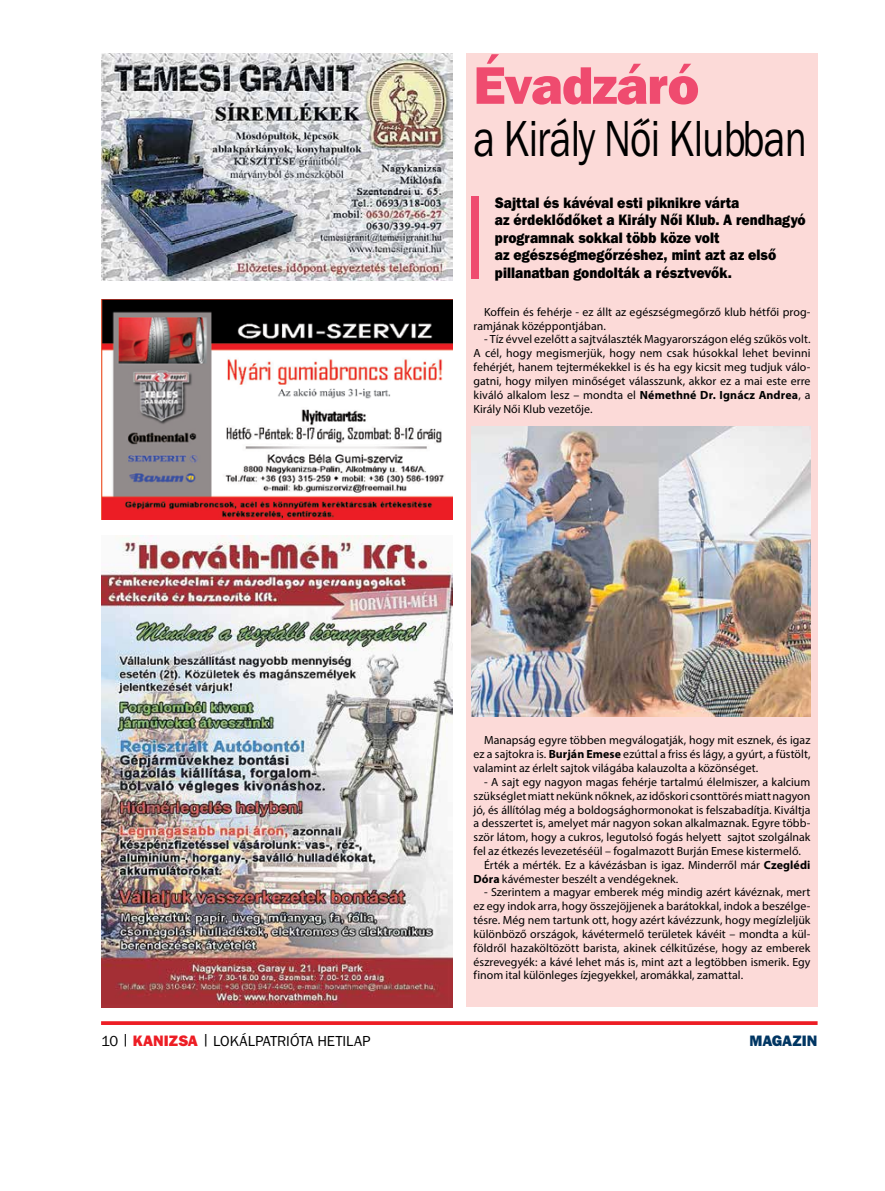
<style>
.page{position:relative;width:885px;height:1191px;background:#fff}
.page>*{position:absolute;margin:0;border:0;box-sizing:border-box;transform-origin:0 0}
.t1{font:52.5px "Franklin Gothic PFL";letter-spacing:-.02em;color:#000;scale:.78 1}
.t2{font:52.5px "Franklin Gothic Hv PFL";letter-spacing:-.02em;color:#ef4b6f}
.t3{font:15px/17.5px "Franklin Gothic Hv PFL";letter-spacing:.005em;color:#000;scale:.9 1}
.t4{font:15px "Franklin Gothic PFL";letter-spacing:-.01em;color:#000}
.t5{font:15px "Franklin Gothic Hv PFL";color:#003663}
.t6{font:11.88px/13.9px "Myriad Pro";letter-spacing:.005em;color:#000;text-align:justify}
.s1{font-weight:700}
.s2{font-family:"Franklin Gothic Hv PFL";color:#ed1d24}
</style>
<div class="page">
<svg style="left:101px;top:1021px;width:716px;height:4px;background:#ee2a31"></svg>
<img style="left:101px;top:535px;width:351px;height:472px">
<img style="left:101px;top:53px;width:351px;height:227px">
<img style="left:101px;top:299px;width:351px;height:220px">
<div style="left:466px;top:53px;width:351px;height:954px;background:#fcdad8"></div>
<div style="left:471px;top:196px;width:7px;height:82px;background:#ef4b6f"></div>
<img style="left:471px;top:426px;width:339px;height:290px">
<h1 class="t2" style="left:473px;top:52px;width:227px">Évadzáró</h1>
<h1 class="t1" style="left:473px;top:109px;width:428px">a Király Női Klubban</h1>
<p class="t3" style="left:494px;top:193px;width:347px">Sajttal és kávéval esti piknikre várta<br>az érdeklődőket a Király Női Klub. A rendhagyó programnak sokkal több köze volt<br>az egészségmegőrzéshez, mint azt az első pillanatban gondolták a résztvevők.</p>
<p class="t6" style="left:473px;top:305px;width:338px;text-indent:11px">Koffein és fehérje - ez állt az egészségmegőrző klub hétfői prog&shy;ramjának középpontjában.</p>
<p class="t6" style="left:473px;top:332px;width:338px;text-indent:11px">- Tíz évvel ezelőtt a sajtválaszték Magyarországon elég szűkös volt.<br>A cél, hogy megismerjük, hogy nem csak húsokkal lehet bevinni fehérjét, hanem tejtermékekkel is és ha egy kicsit meg tudjuk válo&shy;gatni, hogy milyen minőséget válasszunk, akkor ez a mai este erre kiváló alkalom lesz – mondta el <span class="s1">Némethné Dr. Ignácz Andrea</span>, a Király Női Klub vezetője.</p>
<p class="t6" style="left:473px;top:733px;width:338px;text-indent:11px">Manapság egyre többen megválogatják, hogy mit esznek, és igaz ez a sajtokra is. <span class="s1">Burján Emese</span> ezúttal a friss és lágy, a gyúrt, a füstölt, valamint az érlelt sajtok világába kalauzolta a közönséget.</p>
<p class="t6" style="left:484px;top:774px;width:327px">- A sajt egy nagyon magas fehérje tartalmú élelmiszer, a kalcium</p>
<p class="t6" style="left:473px;top:788px;width:338px">szükséglet miatt nekünk nőknek, az időskori csonttörés miatt nagyon</p>
<p class="t6" style="left:473px;top:802px;width:338px">jó, és állítólag még a boldogsághormonokat is felszabadítja. Kiváltja</p>
<p class="t6" style="left:473px;top:816px;width:338px">a desszertet is, amelyet már nagyon sokan alkalmaznak. Egyre több-</p>
<p class="t6" style="left:473px;top:830px;width:338px">ször látom, hogy a cukros, legutolsó fogás helyett sajtot szolgálnak</p>
<p class="t6" style="left:473px;top:844px;width:328px">fel az étkezés levezetéséül – fogalmazott Burján Emese kistermelő.</p>
<p class="t6" style="left:484px;top:857px;width:327px">Érték a mérték. Ez a kávézásban is igaz. Minderről már <span class="s1">Czeglédi</span></p>
<p class="t6" style="left:473px;top:871px;width:206px"><span class="s1">Dóra</span> kávémester beszélt a vendégeknek.</p>
<p class="t6" style="left:473px;top:885px;width:338px;text-indent:11px">- Szerintem a magyar emberek még mindig azért kávéznak, mert ez egy indok arra, hogy összejöjjenek a barátokkal, indok a beszélge&shy;tésre. Még nem tartunk ott, hogy azért kávézzunk, hogy megízleljük különböző országok, kávétermelő területek kávéit – mondta a kül&shy;földről hazaköltözött barista, akinek célkitűzése, hogy az emberek észrevegyék: a kávé lehet más is, mint azt a legtöbben ismerik. Egy finom ital különleges ízjegyekkel, aromákkal, zamattal.</p>
<p class="t4" style="left:101px;top:1032px;width:271px">10 | <span class="s2">KANIZSA</span> | LOKÁLPATRIÓTA HETILAP</p>
<p class="t5" style="left:749px;top:1030px;width:43px">magazin</p>
</div>
